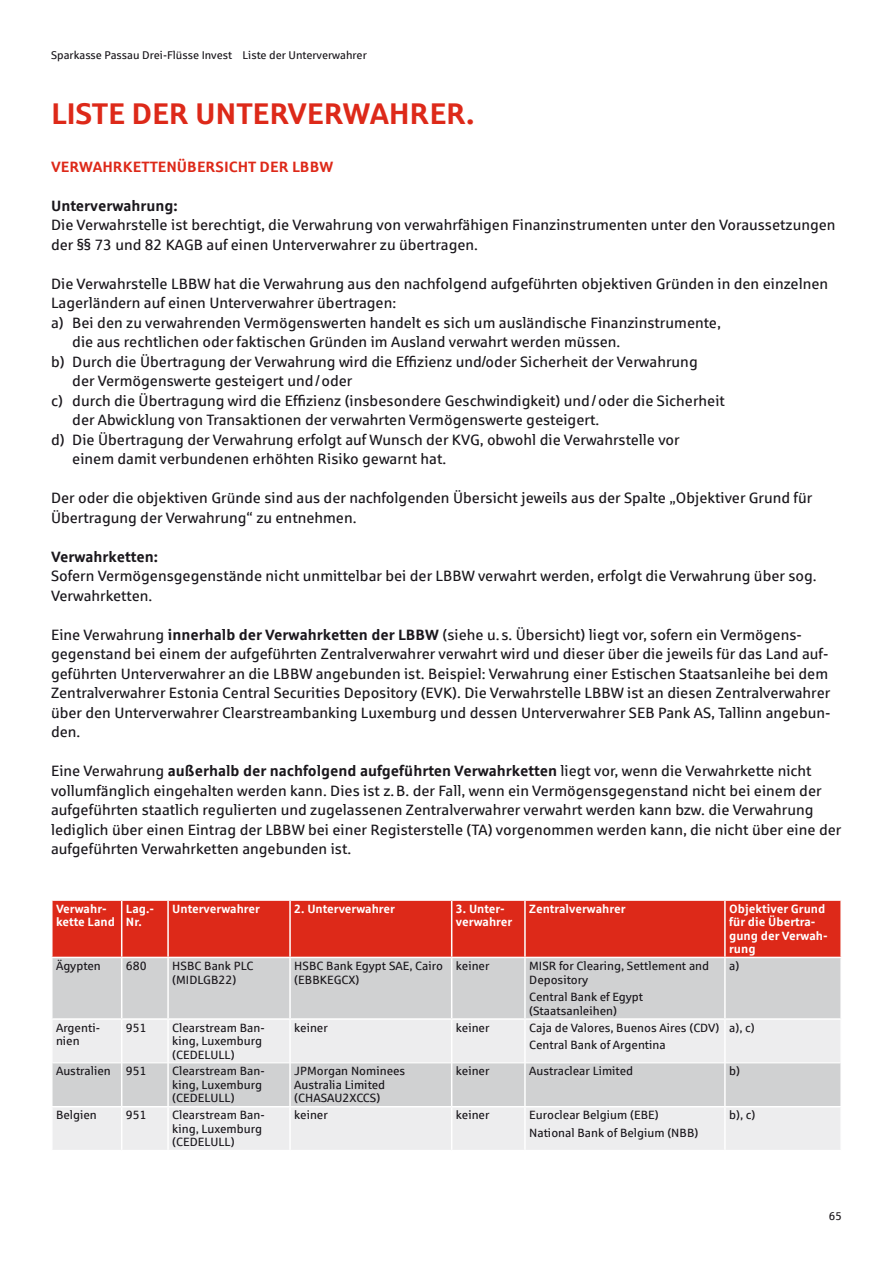
<style>
.page{position:relative;width:893px;height:1263px;background:#fff}
.page>*{position:absolute;margin:0;border:0;box-sizing:border-box;transform-origin:0 0}
.t1{font:700 30px "Sparkasse Rg";letter-spacing:-.01em;color:#dd2919}
.t2{font:15px/19.5px "Sparkasse Rg";color:#1a171c}
.t3{font:700 15px "Sparkasse Rg";color:#1a171c}
.t4{font:700 15px "Sparkasse Rg";color:#dd2919}
.t5{font:12px/13.5px "Sparkasse Rg";color:#1a171c}
.t6{font:700 12px/13.5px "Sparkasse Rg";color:#fff}
.t7{font:11.25px "Sparkasse Rg";color:#1a171c}
.s1{font-weight:700}
</style>
<div class="page">
<div style="left:53px;top:901px;width:787px;height:56px;background:#dd2919"></div>
<div style="left:53px;top:958px;width:787px;height:60px;background:#d0d1d2"></div>
<svg style="left:53px;top:1020px;width:787px;height:130px;background:#e3e3e4"></svg>
<hr style="left:121px;top:901px;width:1px;height:56px;background:#fff">
<hr style="left:167px;top:901px;width:2px;height:56px;background:#fff">
<hr style="left:289px;top:901px;width:2px;height:56px;background:#fff">
<hr style="left:451px;top:901px;width:1px;height:56px;background:#fff">
<hr style="left:524px;top:901px;width:2px;height:56px;background:#fff">
<hr style="left:724px;top:901px;width:2px;height:56px;background:#fff">
<hr style="left:121px;top:958px;width:1px;height:60px;background:#fff">
<hr style="left:167px;top:958px;width:2px;height:60px;background:#fff">
<hr style="left:289px;top:958px;width:2px;height:60px;background:#fff">
<hr style="left:451px;top:958px;width:1px;height:60px;background:#fff">
<hr style="left:524px;top:958px;width:2px;height:60px;background:#fff">
<hr style="left:724px;top:958px;width:2px;height:60px;background:#fff">
<hr style="left:121px;top:1020px;width:1px;height:43px;background:#fff">
<hr style="left:167px;top:1020px;width:2px;height:43px;background:#fff">
<hr style="left:289px;top:1020px;width:2px;height:43px;background:#fff">
<hr style="left:451px;top:1020px;width:1px;height:43px;background:#fff">
<hr style="left:524px;top:1020px;width:2px;height:43px;background:#fff">
<hr style="left:724px;top:1020px;width:2px;height:43px;background:#fff">
<hr style="left:121px;top:1063px;width:1px;height:43px;background:#fff">
<hr style="left:167px;top:1063px;width:2px;height:43px;background:#fff">
<hr style="left:289px;top:1063px;width:2px;height:43px;background:#fff">
<hr style="left:451px;top:1063px;width:1px;height:43px;background:#fff">
<hr style="left:524px;top:1063px;width:2px;height:43px;background:#fff">
<hr style="left:724px;top:1063px;width:2px;height:43px;background:#fff">
<hr style="left:51px;top:1106px;width:71px;height:1px;background:#fff">
<hr style="left:122px;top:1106px;width:46px;height:1px;background:#fff">
<hr style="left:121px;top:1107px;width:1px;height:43px;background:#fff">
<hr style="left:168px;top:1106px;width:122px;height:1px;background:#fff">
<hr style="left:167px;top:1107px;width:2px;height:43px;background:#fff">
<hr style="left:290px;top:1106px;width:162px;height:1px;background:#fff">
<hr style="left:289px;top:1107px;width:2px;height:43px;background:#fff">
<hr style="left:452px;top:1106px;width:73px;height:1px;background:#fff">
<hr style="left:451px;top:1107px;width:1px;height:43px;background:#fff">
<hr style="left:525px;top:1106px;width:200px;height:1px;background:#fff">
<hr style="left:524px;top:1107px;width:2px;height:43px;background:#fff">
<hr style="left:725px;top:1106px;width:117px;height:1px;background:#fff">
<hr style="left:724px;top:1107px;width:2px;height:43px;background:#fff">
<hr style="left:53px;top:1062px;width:69px;height:1px;background:#fff">
<hr style="left:122px;top:1062px;width:46px;height:1px;background:#fff">
<hr style="left:168px;top:1062px;width:122px;height:1px;background:#fff">
<hr style="left:290px;top:1062px;width:162px;height:1px;background:#fff">
<hr style="left:452px;top:1062px;width:73px;height:1px;background:#fff">
<hr style="left:525px;top:1062px;width:200px;height:1px;background:#fff">
<hr style="left:725px;top:1062px;width:115px;height:1px;background:#fff">
<p class="t7" style="left:51px;top:49px;width:317px">Sparkasse Passau Drei-Flüsse Invest Liste der Unterverwahrer</p>
<h1 class="t1" style="left:51px;top:95px;width:378px">LISTE DER UNTERVERWAHRER</h1>
<h1 class="t1" style="left:466px;top:95px;width:10px">.</h1>
<p class="t4" style="left:51px;top:157px;width:40px">Verwah</p>
<p class="t4" style="left:113px;top:157px;width:222px">rketten übersi cht der LBBW</p>
<p class="t3" style="left:51px;top:196px;width:128px">Unterverwahrung:</p>
<p class="t2" style="left:51px;top:215px;width:786px">Die Verwahrstelle ist berechtigt, die Verwahrung von verwahrfähigen Finanzinstrumenten unter den Voraussetzungen der §§ 73 und 82 KAGB auf einen Unterverwahrer zu übertragen.</p>
<p class="t2" style="left:51px;top:273px;width:779px">Die Verwahrstelle LBBW hat die Verwahrung aus den nachfolgend aufgeführten objektiven Gründen in den einzelnen</p>
<p class="t2" style="left:51px;top:293px;width:347px">Lagerländern auf einen Unterverwahrer übertragen:</p>
<p class="t2" style="left:51px;top:312px;width:671px">a) Bei den zu verwahrenden Vermögenswerten handelt es sich um ausländische Finanzinstrumente,</p>
<p class="t2" style="left:72px;top:332px;width:550px">die aus rechtlichen oder faktischen Gründen im Ausland verwahrt werden müssen.</p>
<p class="t2" style="left:51px;top:351px;width:648px">b) Durch die Übertragung der Verwahrung wird die Effizienz und/oder Sicherheit der Verwahrung</p>
<p class="t2" style="left:72px;top:371px;width:282px">der Vermögenswerte gesteigert und/oder</p>
<p class="t2" style="left:51px;top:390px;width:675px">c) durch die Übertragung wird die Effizienz (insbesondere Geschwindigkeit) und/oder die Sicherheit</p>
<p class="t2" style="left:72px;top:410px;width:528px">der Abwicklung von Transaktionen der verwahrten Vermögenswerte gesteigert.</p>
<p class="t2" style="left:51px;top:429px;width:630px">d) Die Übertragung der Verwahrung erfolgt auf Wunsch der KVG, obwohl die Verwahrstelle vor</p>
<p class="t2" style="left:72px;top:449px;width:375px">einem damit verbundenen erhöhten Risiko gewarnt hat.</p>
<p class="t2" style="left:51px;top:488px;width:763px">Der oder die objektiven Gründe sind aus der nachfolgenden Übersicht jeweils aus der Spalte „Objektiver Grund für<br>Übertragung der Verwahrung“ zu entnehmen.</p>
<p class="t3" style="left:51px;top:547px;width:108px">Verwahrketten:</p>
<p class="t2" style="left:51px;top:566px;width:767px">Sofern Vermögensgegenstände nicht unmittelbar bei der LBBW verwahrt werden, erfolgt die Verwahrung über sog.<br>Verwahrketten.</p>
<p class="t2" style="left:51px;top:624px;width:781px">Eine Verwahrung <span class="s1">innerhalb der Verwahrketten der LBBW</span> (siehe u. s. Übersicht) liegt vor, sofern ein Vermögens&shy;gegenstand bei einem der aufgeführten Zentralverwahrer verwahrt wird und dieser über die jeweils für das Land auf&shy;geführten Unterverwahrer an die LBBW angebunden ist. Beispiel: Verwahrung einer Estischen Staatsanleihe bei dem Zentralverwahrer Estonia Central Securities Depository (EVK). Die Verwahrstelle LBBW ist an diesen Zentralverwahrer über den Unterverwahrer Clearstreambanking Luxemburg und dessen Unterverwahrer SEB Pank AS, Tallinn angebun&shy;den.</p>
<p class="t2" style="left:51px;top:761px;width:792px">Eine Verwahrung <span class="s1">außerhalb der nachfolgend aufgeführten Verwahrketten</span> liegt vor, wenn die Verwahrkette nicht vollumfänglich eingehalten werden kann. Dies ist z.B. der Fall, wenn ein Vermögensgegenstand nicht bei einem der aufgeführten staatlich regulierten und zugelassenen Zentralverwahrer verwahrt werden kann bzw. die Verwahrung lediglich über einen Eintrag der LBBW bei einer Registerstelle (TA) vorgenommen werden kann, die nicht über eine der aufgeführten Verwahrketten angebunden ist.</p>
<p class="t6" style="left:56px;top:901px;width:60px">Verwahr&shy;kette Land</p>
<p class="t6" style="left:126px;top:901px;width:30px">Lag.-<br>Nr.</p>
<p class="t6" style="left:172px;top:901px;width:89px">Unterverwahrer</p>
<p class="t6" style="left:294px;top:901px;width:102px">2. Unterverwahrer</p>
<p class="t6" style="left:456px;top:901px;width:58px">3. Unter&shy;verwahrer</p>
<p class="t6" style="left:529px;top:901px;width:98px">Zentralverwahrer</p>
<p class="t6" style="left:729px;top:901px;width:100px">Objektiver Grund für die Ü bertra&shy;gung der Verwah&shy;rung</p>
<p class="t5" style="left:56px;top:959px;width:46px">Ägypten</p>
<p class="t5" style="left:126px;top:959px;width:22px">680</p>
<p class="t5" style="left:172px;top:959px;width:83px">HSBC Bank PLC (MIDLGB22)</p>
<p class="t5" style="left:294px;top:959px;width:150px">HSBC Bank Egypt SAE, Cairo (EBBKEGCX)</p>
<p class="t5" style="left:456px;top:959px;width:35px">keiner</p>
<p class="t5" style="left:529px;top:959px;width:181px">MISR for Clearing, Settlement and<br>Depository</p>
<p class="t5" style="left:529px;top:990px;width:115px">Central Bank ef Egypt (Staatsanleihen)</p>
<p class="t5" style="left:729px;top:959px;width:12px">a)</p>
<p class="t5" style="left:56px;top:1020px;width:45px">Argenti&shy;nien</p>
<p class="t5" style="left:126px;top:1020px;width:22px">951</p>
<p class="t5" style="left:172px;top:1020px;width:94px">Clearstream Ban&shy;king, Luxemburg (CEDELULL)</p>
<p class="t5" style="left:294px;top:1020px;width:35px">keiner</p>
<p class="t5" style="left:456px;top:1020px;width:35px">keiner</p>
<p class="t5" style="left:529px;top:1018px;width:192px;line-height:17.7px">Caja de Valores, Buenos Aires (CDV)<br>Central Bank of Argentina</p>
<p class="t5" style="left:729px;top:1020px;width:27px">a), c)</p>
<p class="t5" style="left:56px;top:1064px;width:56px">Australien</p>
<p class="t5" style="left:126px;top:1064px;width:22px">951</p>
<p class="t5" style="left:172px;top:1064px;width:94px">Clearstream Ban&shy;king, Luxemburg (CEDELULL)</p>
<p class="t5" style="left:294px;top:1064px;width:113px">JPMorgan Nominees<br>Australia Limited (CHASAU2XCCS)</p>
<p class="t5" style="left:456px;top:1064px;width:35px">keiner</p>
<p class="t5" style="left:529px;top:1064px;width:105px">Austraclear Limited</p>
<p class="t5" style="left:729px;top:1064px;width:12px">b)</p>
<p class="t5" style="left:56px;top:1108px;width:42px">Belgien</p>
<p class="t5" style="left:126px;top:1108px;width:22px">951</p>
<p class="t5" style="left:172px;top:1108px;width:94px">Clearstream Ban&shy;king, Luxemburg (CEDELULL)</p>
<p class="t5" style="left:294px;top:1108px;width:35px">keiner</p>
<p class="t5" style="left:456px;top:1108px;width:35px">keiner</p>
<p class="t5" style="left:529px;top:1106px;width:171px;line-height:17.7px">Euroclear Belgium (EBE)<br>National Bank of Belgium (NBB)</p>
<p class="t5" style="left:729px;top:1108px;width:28px">b), c)</p>
<p class="t7" style="left:829px;top:1209px;width:14px">65</p>
</div>
